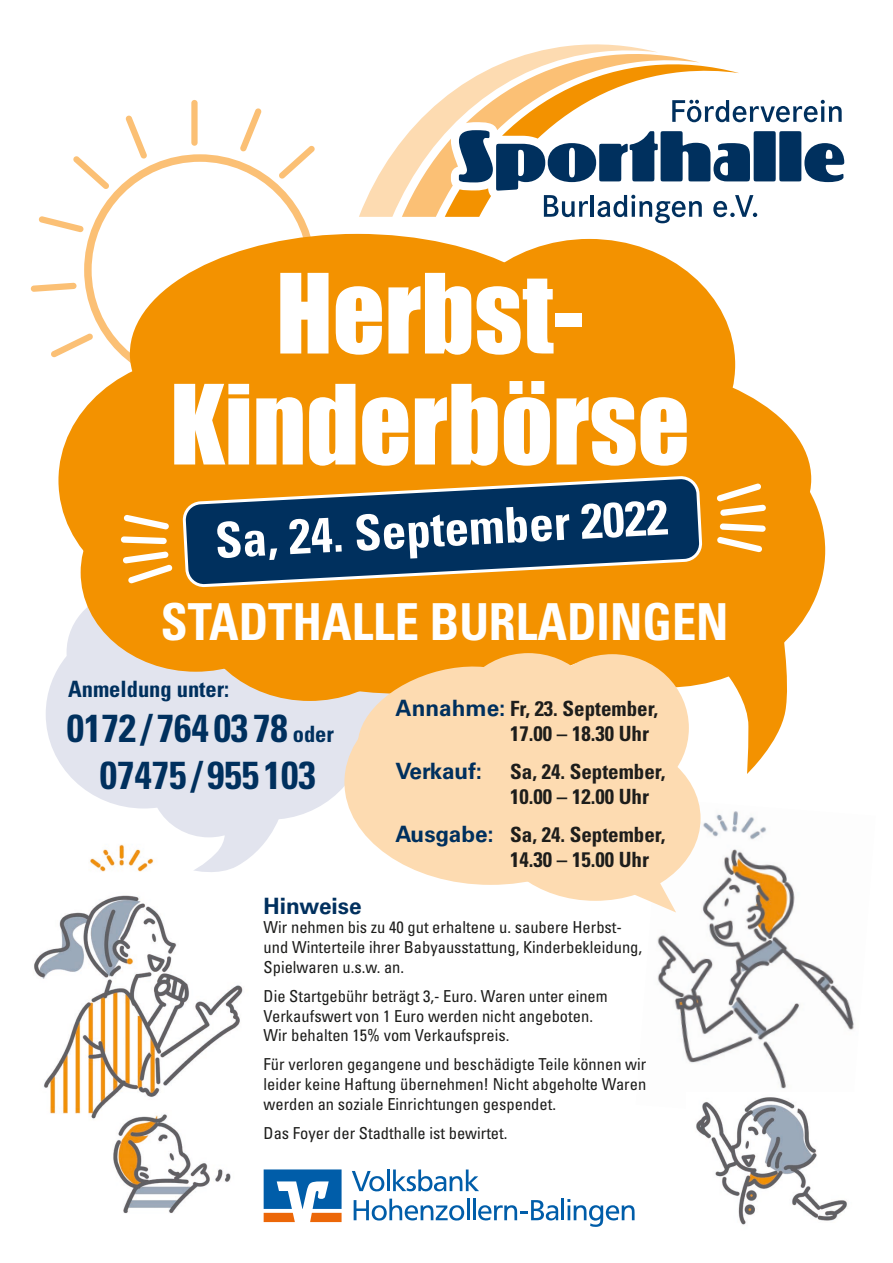
<style>
.page{position:relative;width:893px;height:1263px;background:#fff}
.page>*{position:absolute;margin:0;border:0;box-sizing:border-box;transform-origin:0 0}
.t1{font:102px/111px "Impact";color:#fff;text-align:center}
.t2{font:700 condensed 51px "Univers LT Std";color:#fff;scale:.95 1}
.t3{font:700 condensed 49.2px "Univers LT Std";color:#fff}
.t4{font:700 condensed 39px/47.8px "Univers LT Std";color:#00305e;text-align:center}
.t5{font:700 22.5px "Univers LT Std";color:#00305e}
.t6{font:700 condensed 22.5px "Univers LT Std";color:#00305e}
.t7{font:700 condensed 21px/25.2px "Univers LT Std";color:#1d1d1b}
.t8{font:condensed 16.5px/19.8px "Univers LT Std";color:#1d1d1b}
.s1{font-size:22.5px}
.s2{font-stretch:normal;font-size:22.5px;color:#00305e}
</style>
<div class="page">
<img style="left:34px;top:844px;width:209px;height:275px">
<img style="left:657px;top:811px;width:197px;height:278px">
<div style="left:84px;top:154px;width:232px;height:232px;border:8px solid #fbc075;border-radius:50%"></div>
<div style="left:191px;top:100px;width:7px;height:46px;background:#fbc075;border-radius:3px"></div>
<svg style="left:125px;top:115px;width:22px;height:44px"></svg>
<svg style="left:240px;top:108px;width:22px;height:44px"></svg>
<svg style="left:73px;top:156px;width:36px;height:33px"></svg>
<svg style="left:279px;top:146px;width:36px;height:33px"></svg>
<svg style="left:39px;top:216px;width:45px;height:16px"></svg>
<svg style="left:51px;top:333px;width:42px;height:25px"></svg>
<svg style="left:31px;top:283px;width:46px;height:9px"></svg>
<svg style="left:46px;top:582px;width:304px;height:253px;fill:#e2e4ee"></svg>
<svg style="left:193px;top:804px;width:91px;height:72px"></svg>
<svg style="left:566px;top:55px;width:278px;height:168px"></svg>
<svg style="left:359px;top:44px;width:299px;height:173px"></svg>
<svg style="left:264px;top:1169px;width:78px;height:53px"></svg>
<svg style="left:352px;top:1171px;width:32px;height:20px"></svg>
<hr style="left:387px;top:1169px;width:3px;height:22px;background:#005da9">
<svg style="left:393px;top:1169px;width:86px;height:22px"></svg>
<svg style="left:354px;top:1198px;width:110px;height:22px"></svg>
<hr style="left:467px;top:1198px;width:3px;height:22px;background:#005da9">
<hr style="left:473px;top:1198px;width:3px;height:22px;background:#005da9">
<svg style="left:478px;top:1200px;width:80px;height:20px"></svg>
<hr style="left:561px;top:1198px;width:3px;height:22px;background:#005da9">
<svg style="left:567px;top:1199px;width:67px;height:28px"></svg>
<svg style="left:721px;top:635px;width:70px;height:139px"></svg>
<div style="left:130px;top:234px;width:455px;height:240px;background:#f39200;border-radius:50%"></div>
<div style="left:164px;top:454px;width:494px;height:240px;background:#f39200;border-radius:50%"></div>
<div style="left:367px;top:359px;width:444px;height:240px;background:#f39200;border-radius:50%"></div>
<div style="left:58px;top:355px;width:292px;height:251px;background:#f39200;border-radius:50%"></div>
<div style="left:81px;top:473px;width:230px;height:199px;background:#f39200;border-radius:50%"></div>
<div style="left:194px;top:502px;width:231px;height:199px;background:#f39200;border-radius:50%"></div>
<div style="left:507px;top:414px;width:318px;height:273px;background:#f39200;border-radius:50%"></div>
<div style="left:443px;top:239px;width:292px;height:251px;background:#f39200;border-radius:50%"></div>
<svg style="left:184px;top:477px;width:517px;height:109px"></svg>
<div style="left:344px;top:680px;width:293px;height:205px;background:#fddbb1;border-radius:50%"></div>
<div style="left:490px;top:736px;width:211px;height:165px;background:#fddbb1;border-radius:50%"></div>
<div style="left:536px;top:654px;width:153px;height:148px;background:#fddbb1;border-radius:50%"></div>
<div style="left:452px;top:653px;width:153px;height:148px;background:#fddbb1;border-radius:50%"></div>
<svg style="left:350px;top:658px;width:151px;height:96px"></svg>
<svg style="left:618px;top:877px;width:58px;height:35px"></svg>
<svg style="left:717px;top:523px;width:49px;height:29px"></svg>
<svg style="left:717px;top:483px;width:49px;height:33px"></svg>
<svg style="left:121px;top:536px;width:46px;height:8px"></svg>
<svg style="left:123px;top:551px;width:50px;height:33px"></svg>
<svg style="left:124px;top:515px;width:45px;height:15px"></svg>
<img style="left:696px;top:1097px;width:151px;height:128px">
<img style="left:111px;top:1111px;width:125px;height:103px">
<h1 class="t1" style="left:170px;top:255px;width:521px">Herbst-<br>Kinderbörse</h1>
<h3 class="t3" style="left:213px;top:510px;width:455px;rotate:-3deg">Sa, 24. September 2022</h3>
<h2 class="t2" style="left:161px;top:591px;width:599px">STADTHALLE BURLADINGEN</h2>
<h3 class="t6" style="left:68px;top:675px;width:163px">Anmeldung unter:</h3>
<h3 class="t4" style="left:67px;top:704px;width:269px">0172 / 764 03 78 <span class="s1">oder<br></span>07475 / 955 103</h3>
<p class="t7" style="left:510px;top:696px;width:149px;text-indent:-115px"><span class="s2">Annahme:</span> Fr, 23. September,<br>17.00 – 18.30 Uhr</p>
<h3 class="t5" style="left:395px;top:758px;width:88px">Verkauf:</h3>
<p class="t7" style="left:510px;top:759px;width:157px">Sa, 24. September,<br>10.00 – 12.00 Uhr</p>
<p class="t7" style="left:510px;top:822px;width:157px;text-indent:-115px"><span class="s2">Ausgabe:</span> Sa, 24. September,<br>14.30 – 15.00 Uhr</p>
<h3 class="t5" style="left:264px;top:892px;width:99px">Hinweise</h3>
<p class="t8" style="left:264px;top:917px;width:380px">Wir nehmen bis zu 40 gut erhaltene u. saubere Herbst&shy;und Winterteile ihrer Babyausstattung, Kinderbekleidung,<br>Spielwaren u.s.w. an.</p>
<p class="t8" style="left:264px;top:986px;width:346px">Die Startgebühr beträgt 3,- Euro. Waren unter einem<br>Verkaufswert von 1 Euro werden nicht angeboten.<br>Wir behalten 15% vom Verkaufspreis.</p>
<p class="t8" style="left:264px;top:1054px;width:384px;text-align:justify">Für verloren gegangene und beschädigte Teile können wir leider keine Haftung übernehmen! Nicht abgeholte Waren werden an soziale Einrichtungen gespendet.</p>
<p class="t8" style="left:264px;top:1122px;width:245px">Das Foyer der Stadthalle ist bewirtet.</p>
</div>
